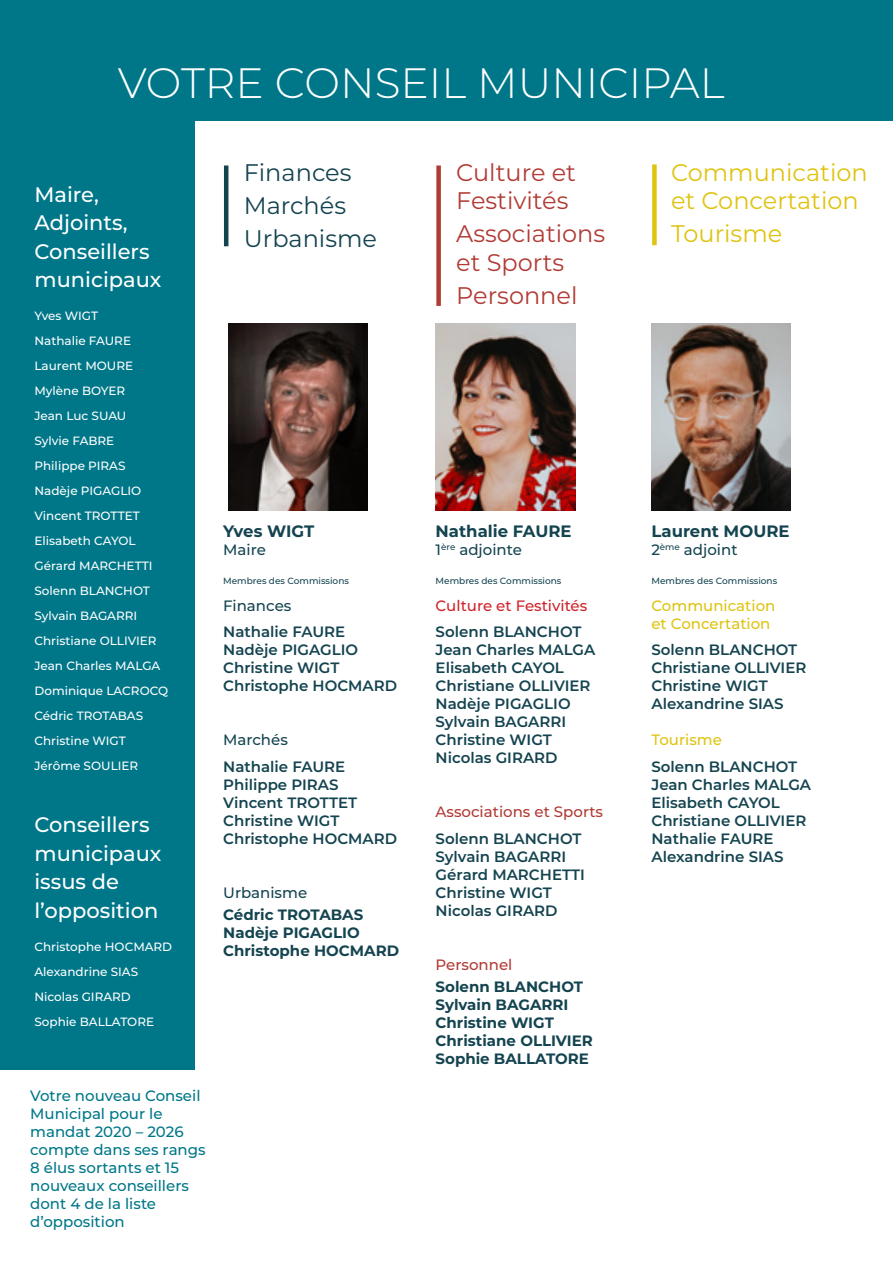
<style>
.page{position:relative;width:893px;height:1263px;background:#fff}
.page>*{position:absolute;margin:0;border:0;box-sizing:border-box;transform-origin:0 0}
.t1{font:300 42.45px "Montserrat";color:#fff}
.t2{font:24px/28.8px "Montserrat";color:#b13b35}
.t3{font:24px/28.8px "Montserrat";color:#dfc311}
.t4{font:24px "Montserrat";color:#144450}
.t5{font:500 21px/28.5px "Montserrat";color:#fff}
.t6{font:700 16.5px "Montserrat";color:#144450}
.t7{font:600 15px "Montserrat";color:#144450}
.t8{font:500 15px/18px "Montserrat";color:#007789}
.t9{font:700 15px "Montserrat";color:#144450}
.t10{font:500 15px "Montserrat";color:#144450}
.t11{font:500 15px/18px "Montserrat";color:#dfc311}
.t12{font:500 15px "Montserrat";color:#b13b35}
.t13{font:500 15px "Montserrat";color:#d1232a}
.t14{font:500 12px "Montserrat";color:#fff}
.t15{font:500 9px "Montserrat";color:#144450}
</style>
<div class="page">
<div style="left:0;top:96px;width:194px;height:974px;background:#007789"></div>
<div style="left:0;top:0;width:893px;height:120px;background:#007789"></div>
<img style="left:228px;top:323px;width:140px;height:187px">
<hr style="left:224px;top:165px;width:4px;height:81px;background:#144450">
<div style="left:652px;top:164px;width:5px;height:81px;background:#dfc311"></div>
<div style="left:436px;top:165px;width:5px;height:141px;background:#b13b35"></div>
<img style="left:436px;top:323px;width:139px;height:187px">
<img style="left:651px;top:323px;width:140px;height:187px">
<p class="t1" style="left:118px;top:54px;width:608px">VOTRE CONSEIL MUNICIPAL</p>
<p class="t5" style="left:34px;top:179px;width:66px">Maire,</p>
<p class="t5" style="left:34px;top:208px;width:129px">Adjoints,<br>Conseillers municipaux</p>
<p class="t14" style="left:34px;top:308px;width:65px">Yves WIGT</p>
<p class="t14" style="left:34px;top:333px;width:98px">Nathalie FAURE</p>
<p class="t14" style="left:34px;top:358px;width:100px">Laurent MOURE</p>
<p class="t14" style="left:34px;top:383px;width:92px">Mylène BOYER</p>
<p class="t14" style="left:34px;top:408px;width:94px">Jean Luc SUAU</p>
<p class="t14" style="left:34px;top:433px;width:81px">Sylvie FABRE</p>
<p class="t14" style="left:34px;top:458px;width:93px">Philippe PIRAS</p>
<p class="t14" style="left:34px;top:483px;width:108px">Nadèje PIGAGLIO</p>
<p class="t14" style="left:34px;top:508px;width:107px">Vincent TROTTET</p>
<p class="t14" style="left:34px;top:533px;width:103px">Elisabeth CAYOL</p>
<p class="t14" style="left:34px;top:558px;width:120px">Gérard MARCHETTI</p>
<p class="t14" style="left:34px;top:583px;width:117px">Solenn BLANCHOT</p>
<p class="t14" style="left:34px;top:608px;width:104px">Sylvain BAGARRI</p>
<p class="t14" style="left:34px;top:633px;width:124px">Christiane OLLIVIER</p>
<p class="t14" style="left:34px;top:658px;width:127px">Jean Charles MALGA</p>
<p class="t14" style="left:34px;top:683px;width:135px">Dominique LACROCQ</p>
<p class="t14" style="left:34px;top:708px;width:110px">Cédric TROTABAS</p>
<p class="t14" style="left:34px;top:733px;width:93px">Christine WIGT</p>
<p class="t14" style="left:34px;top:758px;width:105px">Jérôme SOULIER</p>
<p class="t5" style="left:34px;top:810px;width:129px">Conseillers municipaux</p>
<p class="t5" style="left:34px;top:867px;width:125px">issus de l’opposition</p>
<p class="t14" style="left:34px;top:938px;width:139px">Christophe HOCMARD</p>
<p class="t14" style="left:34px;top:963px;width:105px">Alexandrine SIAS</p>
<p class="t14" style="left:34px;top:988px;width:98px">Nicolas GIRARD</p>
<p class="t14" style="left:34px;top:1013px;width:121px">Sophie BALLATORE</p>
<p class="t4" style="left:244px;top:156px;width:109px">Finances</p>
<p class="t4" style="left:244px;top:189px;width:104px">Marchés</p>
<p class="t4" style="left:244px;top:222px;width:135px">Urbanisme</p>
<p class="t6" style="left:223px;top:519px;width:93px">Yves WIGT</p>
<p class="t10" style="left:223px;top:539px;width:44px">Maire</p>
<p class="t15" style="left:223px;top:574px;width:127px">Membres des Commissions</p>
<p class="t10" style="left:223px;top:595px;width:70px">Finances</p>
<p class="t7" style="left:223px;top:621px;width:124px">Nathalie FAURE</p>
<p class="t7" style="left:223px;top:639px;width:137px">Nadèje PIGAGLIO</p>
<p class="t7" style="left:223px;top:657px;width:118px">Christine WIGT</p>
<p class="t7" style="left:223px;top:675px;width:175px">Christophe HOCMARD</p>
<p class="t10" style="left:223px;top:729px;width:66px">Marchés</p>
<p class="t7" style="left:223px;top:756px;width:124px">Nathalie FAURE</p>
<p class="t7" style="left:223px;top:774px;width:117px">Philippe PIRAS</p>
<p class="t7" style="left:223px;top:792px;width:135px">Vincent TROTTET</p>
<p class="t7" style="left:223px;top:810px;width:118px">Christine WIGT</p>
<p class="t7" style="left:223px;top:828px;width:175px">Christophe HOCMARD</p>
<p class="t10" style="left:223px;top:882px;width:86px">Urbanisme</p>
<p class="t9" style="left:223px;top:904px;width:142px">Cédric TROTABAS</p>
<p class="t9" style="left:223px;top:922px;width:138px">Nadèje PIGAGLIO</p>
<p class="t9" style="left:223px;top:940px;width:177px">Christophe HOCMARD</p>
<p class="t8" style="left:30px;top:1086px;width:177px">Votre nouveau Conseil<br>Municipal pour le mandat 2020 – 2026 compte dans ses rangs<br>8 élus sortants et 15 nouveaux conseillers dont 4 de la liste d’opposition</p>
<p class="t2" style="left:456px;top:157px;width:121px">Culture et<br>Festivités</p>
<p class="t2" style="left:456px;top:219px;width:150px">Associations et Sports</p>
<p class="t2" style="left:456px;top:280px;width:123px">Personnel</p>
<p class="t6" style="left:436px;top:519px;width:137px">Nathalie FAURE</p>
<p class="t10" style="left:436px;top:539px;width:88px">1<sup>ère</sup> adjointe</p>
<p class="t15" style="left:436px;top:574px;width:127px">Membres des Commissions</p>
<p class="t13" style="left:436px;top:595px;width:153px">Culture et Festivités</p>
<p class="t7" style="left:436px;top:621px;width:147px">Solenn BLANCHOT</p>
<p class="t7" style="left:436px;top:639px;width:161px">Jean Charles MALGA</p>
<p class="t7" style="left:436px;top:657px;width:130px">Elisabeth CAYOL</p>
<p class="t7" style="left:436px;top:675px;width:156px">Christiane OLLIVIER</p>
<p class="t7" style="left:436px;top:693px;width:137px">Nadèje PIGAGLIO</p>
<p class="t7" style="left:436px;top:711px;width:132px">Sylvain BAGARRI</p>
<p class="t7" style="left:436px;top:729px;width:118px">Christine WIGT</p>
<p class="t7" style="left:436px;top:747px;width:123px">Nicolas GIRARD</p>
<p class="t12" style="left:436px;top:801px;width:169px">Associations et Sports</p>
<p class="t7" style="left:436px;top:828px;width:147px">Solenn BLANCHOT</p>
<p class="t7" style="left:436px;top:846px;width:132px">Sylvain BAGARRI</p>
<p class="t7" style="left:436px;top:864px;width:151px">Gérard MARCHETTI</p>
<p class="t7" style="left:436px;top:882px;width:118px">Christine WIGT</p>
<p class="t7" style="left:436px;top:900px;width:123px">Nicolas GIRARD</p>
<p class="t12" style="left:436px;top:954px;width:78px">Personnel</p>
<p class="t9" style="left:436px;top:976px;width:149px">Solenn BLANCHOT</p>
<p class="t9" style="left:436px;top:994px;width:134px">Sylvain BAGARRI</p>
<p class="t9" style="left:436px;top:1012px;width:120px">Christine WIGT</p>
<p class="t9" style="left:436px;top:1030px;width:159px">Christiane OLLIVIER</p>
<p class="t9" style="left:436px;top:1048px;width:155px">Sophie BALLATORE</p>
<p class="t3" style="left:671px;top:157px;width:198px">Communication et Concertation</p>
<p class="t3" style="left:671px;top:219px;width:113px">Tourisme</p>
<p class="t6" style="left:651px;top:519px;width:140px">Laurent MOURE</p>
<p class="t10" style="left:651px;top:539px;width:88px">2<sup>ème</sup> adjoint</p>
<p class="t15" style="left:651px;top:574px;width:127px">Membres des Commissions</p>
<p class="t11" style="left:651px;top:596px;width:125px">Communication et Concertation</p>
<p class="t7" style="left:651px;top:639px;width:147px">Solenn BLANCHOT</p>
<p class="t7" style="left:651px;top:657px;width:156px">Christiane OLLIVIER</p>
<p class="t7" style="left:651px;top:675px;width:118px">Christine WIGT</p>
<p class="t7" style="left:651px;top:693px;width:134px">Alexandrine SIAS</p>
<p class="t11" style="left:651px;top:730px;width:72px">Tourisme</p>
<p class="t7" style="left:651px;top:756px;width:147px">Solenn BLANCHOT</p>
<p class="t7" style="left:651px;top:774px;width:161px">Jean Charles MALGA</p>
<p class="t7" style="left:651px;top:792px;width:130px">Elisabeth CAYOL</p>
<p class="t7" style="left:651px;top:810px;width:156px">Christiane OLLIVIER</p>
<p class="t7" style="left:651px;top:828px;width:124px">Nathalie FAURE</p>
<p class="t7" style="left:651px;top:846px;width:134px">Alexandrine SIAS</p>
</div>
